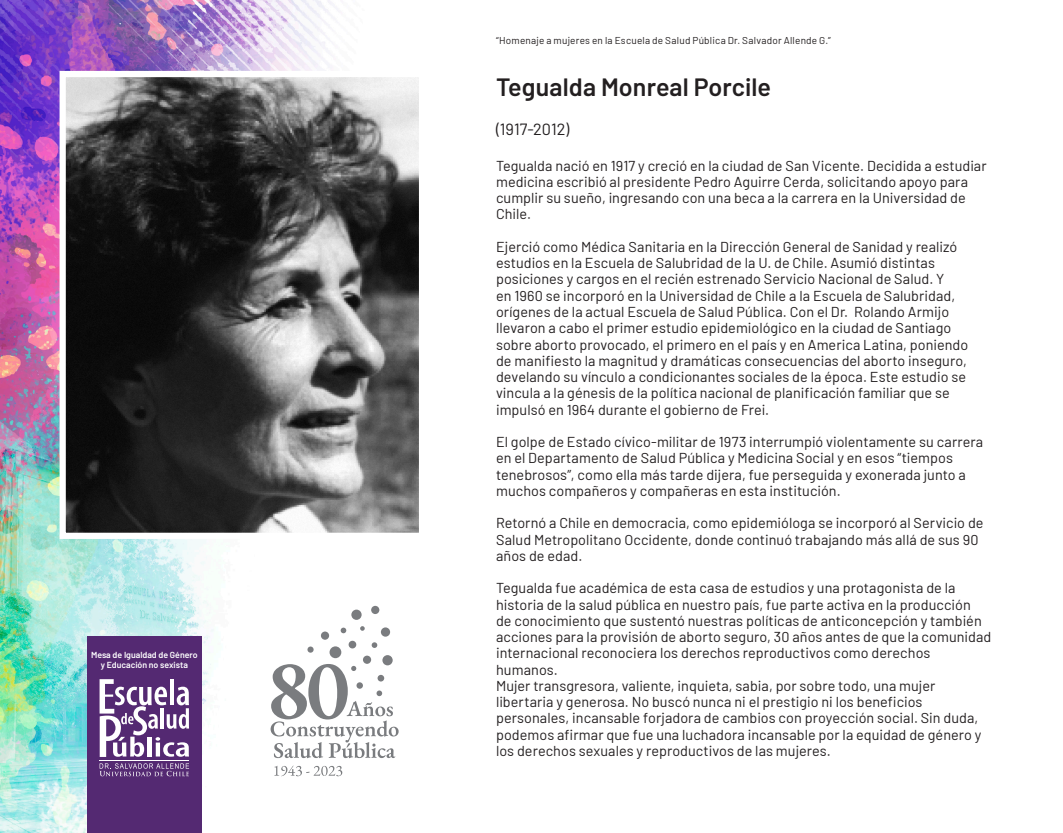
<style>
.page{position:relative;width:1063px;height:833px;background:#fff}
.page>*{position:absolute;margin:0;border:0;box-sizing:border-box;transform-origin:0 0}
.nombre{font:600 25px "Barlow";color:#231f20}
.texto{font:16.25px "Barlow";color:#231f20}
.texto-2{font:14.38px/16.2px "Barlow";letter-spacing:.005em;color:#231f20}
.t1{font:10px "Barlow";letter-spacing:.02em;color:#231f20}
.t2{font:600 8.75px/10.5px "Barlow";color:#fff;text-align:center}
</style>
<div class="page">
<img style="left:0;top:0;width:393px;height:833px">
<div style="left:87px;top:637px;width:115px;height:196px;background:#542972"></div>
<svg style="left:100px;top:679px;width:89px;height:78px"></svg>
<svg style="left:100px;top:763px;width:89px;height:13px"></svg>
<hr style="left:100px;top:759px;width:89px;height:1px;background:#fff">
<svg style="left:274px;top:765px;width:68px;height:11px"></svg>
<div style="left:382px;top:655px;width:11px;height:10px;background:#7a7c7f;border-radius:50%"></div>
<div style="left:351px;top:609px;width:11px;height:11px;background:#7a7c7f;border-radius:50%"></div>
<div style="left:321px;top:631px;width:8px;height:9px;background:#7a7c7f;border-radius:50%"></div>
<div style="left:349px;top:641px;width:7px;height:7px;background:#7a7c7f;border-radius:50%"></div>
<svg style="left:372px;top:642px;width:5px;height:6px"></svg>
<div style="left:330px;top:646px;width:11px;height:12px;background:#7a7c7f;border-radius:50%"></div>
<div style="left:363px;top:655px;width:8px;height:9px;background:#7a7c7f;border-radius:50%"></div>
<div style="left:307px;top:646px;width:7px;height:6px;background:#7a7c7f;border-radius:50%"></div>
<div style="left:371px;top:606px;width:8px;height:8px;background:#7a7c7f;border-radius:50%"></div>
<svg style="left:341px;top:627px;width:5px;height:6px"></svg>
<svg style="left:360px;top:626px;width:5px;height:5px"></svg>
<div style="left:381px;top:627px;width:9px;height:9px;background:#7a7c7f;border-radius:50%"></div>
<svg style="left:271px;top:664px;width:128px;height:94px"></svg>
<img style="left:67px;top:78px;width:351px;height:454px">
<div style="left:60px;top:71px;width:365px;height:468px;border:6px solid #fff"></div>
<p class="t2" style="left:91px;top:648px;width:108px">Mesa de Igualdad de Género y Educación no sexista</p>
<p class="t1" style="left:496px;top:33px;width:336px">“Homenaje a mujeres en la Escuela de Salud Pública Dr. Salvador Allende G.”</p>
<p class="nombre" style="left:496px;top:69px;width:277px">Tegualda Monreal Porcile</p>
<p class="texto" style="left:496px;top:117px;width:75px">(1917-2012)</p>
<p class="texto-2" style="left:496px;top:156px;width:492px">Tegualda nació en 1917 y creció en la ciudad de San Vicente. Decidida a estudiar medicina escribió al presidente Pedro Aguirre Cerda, solicitando apoyo para cumplir su sueño, ingresando con una beca a la carrera en la Universidad de Chile.</p>
<p class="texto-2" style="left:496px;top:237px;width:463px">Ejerció como Médica Sanitaria en la Dirección General de Sanidad y realizó</p>
<p class="texto-2" style="left:496px;top:254px;width:474px">estudios en la Escuela de Salubridad de la U. de Chile. Asumió distintas posiciones y cargos en el recién estrenado Servicio Nacional de Salud. Y<br>en 1960 se incorporó en la Universidad de Chile a la Escuela de Salubridad, orígenes de la actual Escuela de Salud Pública. Con el Dr. Rolando Armijo llevaron a cabo el primer estudio epidemiológico en la ciudad de Santiago sobre aborto provocado, el primero en el país y en America Latina, poniendo de manifiesto la magnitud y dramáticas consecuencias del aborto inseguro, develando su vínculo a condicionantes sociales de la época. Este estudio se vincula a la génesis de la política nacional de planificación familiar que se impulsó en 1964 durante el gobierno de Frei.</p>
<p class="texto-2" style="left:496px;top:432px;width:489px">El golpe de Estado cívico-militar de 1973 interrumpió violentamente su carrera en el Departamento de Salud Pública y Medicina Social y en esos “tiempos tenebrosos”, como ella más tarde dijera, fue perseguida y exonerada junto a muchos compañeros y compañeras en esta institución.</p>
<p class="texto-2" style="left:496px;top:514px;width:489px">Retornó a Chile en democracia, como epidemióloga se incorporó al Servicio de<br>Salud Metropolitano Occidente, donde continuó trabajando más allá de sus 90 años de edad.</p>
<p class="texto-2" style="left:496px;top:579px;width:497px">Tegualda fue académica de esta casa de estudios y una protagonista de la historia de la salud pública en nuestro país, fue parte activa en la producción<br>de conocimiento que sustentó nuestras políticas de anticoncepción y también acciones para la provisión de aborto seguro, 30 años antes de que la comunidad internacional reconociera los derechos reproductivos como derechos humanos.</p>
<p class="texto-2" style="left:496px;top:676px;width:487px">Mujer transgresora, valiente, inquieta, sabia, por sobre todo, una mujer libertaria y generosa. No buscó nunca ni el prestigio ni los beneficios personales, incansable forjadora de cambios con proyección social. Sin duda, podemos afirmar que fue una luchadora incansable por la equidad de género y los derechos sexuales y reproductivos de las mujeres.</p>
</div>
